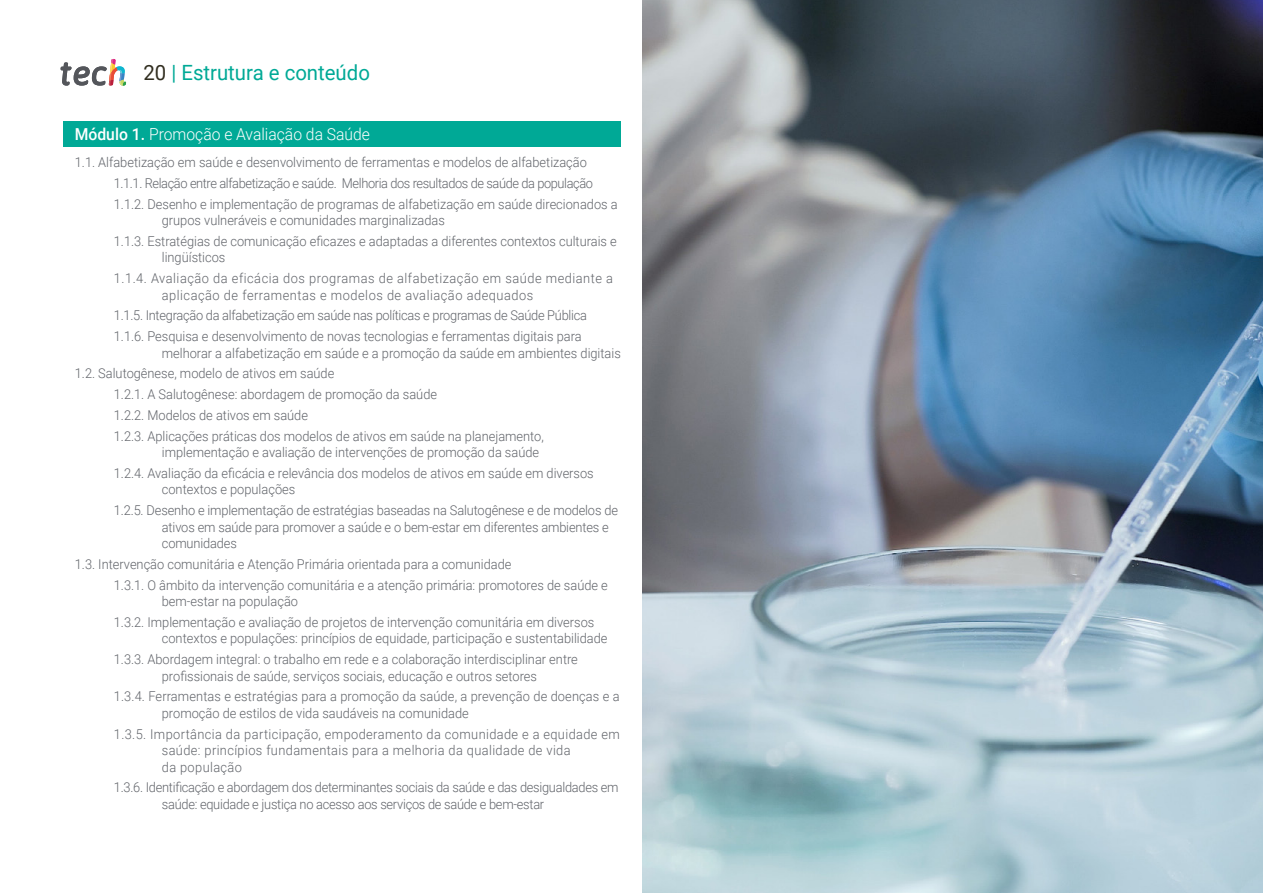
<style>
.page{position:relative;width:1263px;height:893px;background:#fff}
.page>*{position:absolute;margin:0;border:0;box-sizing:border-box;transform-origin:0 0}
.t1{font:21px "Roboto";color:#00a996}
.t2{font:300 16.5px "Roboto";color:#fff;scale:.95 1}
.t3{font:300 13.5px/20.7px "Roboto";color:#61646a;scale:.95 1}
.t4{font:300 13.5px/20.7px "Roboto";letter-spacing:.03em;color:#61646a;scale:.95 1}
.t5{font:300 13.5px/16.5px "Roboto";letter-spacing:-.02em;color:#61646a;scale:.95 1}
.t6{font:300 13.5px/20.7px "Roboto";letter-spacing:.04em;color:#61646a;scale:.95 1}
.s1{color:#312e20}
.s2{font-weight:500}
</style>
<div class="page">
<img style="left:642px;top:0;width:621px;height:893px">
<div style="left:64px;top:121px;width:557px;height:25px;background:#00a996"></div>
<svg style="left:61px;top:59px;width:65px;height:27px"></svg>
<h1 class="t1" style="left:144px;top:57px;width:228px"><span class="s1">20</span> | Estrutura e conteúdo</h1>
<p class="t2" style="left:75px;top:123px;width:312px"><span class="s2">Módulo 1.</span> Promoção e Avaliação da Saúde</p>
<p class="t3" style="left:114px;top:151px;width:532px;text-indent:-39px">1.1. Alfabetização em saúde e desenvolvimento de ferramentas e modelos de alfabetização<br>1.1.1. Relação entre alfabetização e saúde. Melhoria dos resultados de saúde da população<br>1.1.2. Desenho e implementação de programas de alfabetização em saúde direcionados a</p>
<p class="t3" style="left:114px;top:209px;width:531px;text-indent:48px">grupos vulneráveis e comunidades marginalizadas<br>1.1.3. Estratégias de comunicação eficazes e adaptadas a diferentes contextos culturais e</p>
<p class="t6" style="left:114px;top:247px;width:527px;text-indent:48px">lingüísticos<br>1.1.4. Avaliação da eficácia dos programas de alfabetização em saúde mediante a</p>
<p class="t3" style="left:114px;top:284px;width:500px;text-align:center">aplicação de ferramentas e modelos de avaliação adequados<br>1.1.5. Integração da alfabetização em saúde nas políticas e programas de Saúde Pública<br>1.1.6. Pesquisa e desenvolvimento de novas tecnologias e ferramentas digitais para</p>
<p class="t3" style="left:162px;top:342px;width:485px">melhorar a alfabetização em saúde e a promoção da saúde em ambientes digitais</p>
<p class="t3" style="left:75px;top:363px;width:275px">1.2. Salutogênese, modelo de ativos em saúde</p>
<p class="t3" style="left:114px;top:383px;width:342px">1.2.1. A Salutogênese: abordagem de promoção da saúde</p>
<p class="t3" style="left:114px;top:404px;width:206px">1.2.2. Modelos de ativos em saúde</p>
<p class="t3" style="left:114px;top:425px;width:454px">1.2.3. Aplicações práticas dos modelos de ativos em saúde na planejamento,</p>
<p class="t3" style="left:114px;top:441px;width:507px;text-align:center">implementação e avaliação de intervenções de promoção da saúde<br>1.2.4. Avaliação da eficácia e relevância dos modelos de ativos em saúde em diversos</p>
<p class="t3" style="left:114px;top:479px;width:532px;text-indent:48px">contextos e populações<br>1.2.5. Desenho e implementação de estratégias baseadas na Salutogênese e de modelos de</p>
<p class="t3" style="left:162px;top:518px;width:472px;line-height:16.5px">ativos em saúde para promover a saúde e o bem-estar em diferentes ambientes e comunidades</p>
<p class="t3" style="left:114px;top:553px;width:521px;text-indent:-39px">1.3. Intervenção comunitária e Atenção Primária orientada para a comunidade<br>1.3.1. O âmbito da intervenção comunitária e a atenção primária: promotores de saúde e</p>
<p class="t3" style="left:114px;top:590px;width:507px;text-indent:48px">bem-estar na população<br>1.3.2. Implementação e avaliação de projetos de intervenção comunitária em diversos</p>
<p class="t3" style="left:114px;top:628px;width:521px;text-indent:48px">contextos e populações: princípios de equidade, participação e sustentabilidade<br>1.3.3. Abordagem integral: o trabalho em rede e a colaboração interdisciplinar entre</p>
<p class="t3" style="left:114px;top:665px;width:534px;text-indent:48px">profissionais de saúde, serviços sociais, educação e outros setores<br>1.3.4. Ferramentas e estratégias para a promoção da saúde, a prevenção de doenças e a</p>
<p class="t4" style="left:114px;top:702px;width:534px;text-indent:48px">promoção de estilos de vida saudáveis na comunidade<br>1.3.5. Importância da participação, empoderamento da comunidade e a equidade em</p>
<p class="t4" style="left:162px;top:741px;width:432px;line-height:16.6px">saúde: princípios fundamentais para a melhoria da qualidade de vida da população</p>
<p class="t5" style="left:162px;top:779px;width:482px;text-indent:-48px">1.3.6. Identificação e abordagem dos determinantes sociais da saúde e das desigualdades em saúde: equidade e justiça no acesso aos serviços de saúde e bem-estar</p>
</div>
